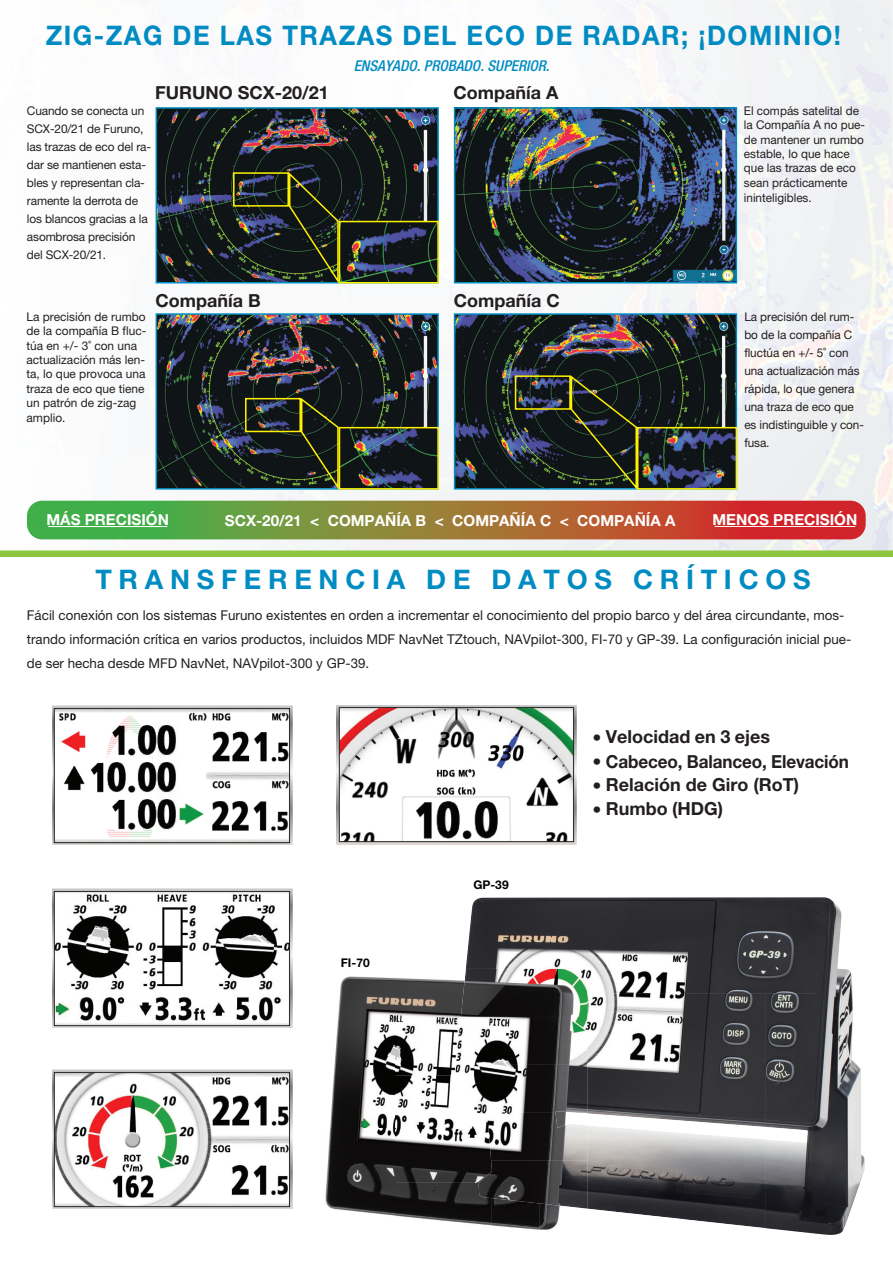
<style>
.page{position:relative;width:893px;height:1263px;background:#fff}
.page>*{position:absolute;margin:0;border:0;box-sizing:border-box;transform-origin:0 0}
.t1{font:700 27px "Helvetica Neue LT Std";letter-spacing:.06em;color:#008cc2;scale:.95 1}
.t2{font:700 27px "Helvetica Neue LT Std";letter-spacing:.25em;color:#008cc2}
.t3{font:700 18px "Helvetica Neue LT Std";color:#231f20}
.t4{font:700 15.15px "Helvetica Neue LT Std";color:#fff}
.t5{font:italic 500 condensed 15px "Helvetica Neue LT Std";color:#008cc2}
.t6{font:13.5px/24px "Helvetica Neue LT Std";color:#231f20}
.t7{font:12px/18px "Helvetica Neue LT Std";letter-spacing:-.005em;color:#231f20}
.t8{font:700 12px "Helvetica Neue LT Std";color:#000}
</style>
<div class="page">
<div style="left:0;top:551px;width:893px;height:6px;background:#8bc63e"></div>
<img style="left:736px;top:0;width:157px;height:551px">
<img style="left:0;top:451px;width:736px;height:100px">
<img style="left:453px;top:150px;width:1px;height:22px">
<img style="left:71px;top:150px;width:85px;height:101px">
<img style="left:155px;top:350px;width:1px;height:101px">
<img style="left:52px;top:706px;width:240px;height:139px">
<img style="left:52px;top:889px;width:240px;height:139px">
<img style="left:336px;top:705px;width:241px;height:139px">
<img style="left:52px;top:1070px;width:240px;height:139px">
<img style="left:466px;top:897px;width:349px;height:96px">
<img style="left:815px;top:897px;width:50px;height:338px">
<img style="left:587px;top:993px;width:178px;height:235px">
<img style="left:765px;top:993px;width:50px;height:241px">
<img style="left:337px;top:976px;width:124px;height:46px">
<img style="left:333px;top:1022px;width:123px;height:53px">
<img style="left:330px;top:1075px;width:157px;height:54px">
<img style="left:325px;top:1129px;width:166px;height:97px">
<img style="left:491px;top:1209px;width:48px;height:21px">
<img style="left:539px;top:1209px;width:21px;height:21px">
<img style="left:461px;top:969px;width:126px;height:48px">
<img style="left:456px;top:1017px;width:131px;height:48px">
<img style="left:453px;top:1065px;width:134px;height:48px">
<img style="left:487px;top:1113px;width:100px;height:48px">
<img style="left:478px;top:1161px;width:109px;height:48px">
<svg style="left:156px;top:107px;width:283px;height:176px;background:#23292c"></svg>
<svg style="left:156px;top:313px;width:76px;height:177px;background:#1d282b"></svg>
<img style="left:457px;top:110px;width:277px;height:62px">
<div style="left:454px;top:107px;width:283px;height:176px;border:2px solid #008cc2"></div>
<svg style="left:232px;top:172px;width:506px;height:320px;background:#40484a"></svg>
<svg style="left:27px;top:501px;width:839px;height:38px;background:#927338"></svg>
<hr style="left:48px;top:526px;width:119px;height:1px;background:#fff">
<hr style="left:714px;top:526px;width:141px;height:1px;background:#fff">
<h1 class="t1" style="left:46px;top:19px;width:838px">ZIG-ZAG DE LAS TRAZAS DEL ECO DE RADAR; ¡DOMINIO!</h1>
<p class="t5" style="left:354px;top:57px;width:197px">ENSAYADO. PROBADO. SUPERIOR.</p>
<h2 class="t3" style="left:155px;top:86px;width:175px">FURUNO SCX-20/21</h2>
<h2 class="t3" style="left:453px;top:86px;width:106px">Compañía A</h2>
<p class="t7" style="left:27px;top:101px;width:125px">Cuando se conecta un<br>SCX-20/21 de Furuno, las trazas de eco del ra&shy;dar se mantienen esta&shy;bles y representan cla&shy;ramente la derrota de los blancos gracias a la asombrosa precisión del SCX-20/21.</p>
<p class="t7" style="left:744px;top:103px;width:123px;line-height:14.5px">El compás satelital de la Compañía A no pue&shy;de mantener un rumbo estable, lo que hace que las trazas de eco sean prácticamente ininteligibles.</p>
<h2 class="t3" style="left:156px;top:294px;width:107px">Compañía B</h2>
<h2 class="t3" style="left:454px;top:294px;width:107px">Compañía C</h2>
<p class="t7" style="left:27px;top:309px;width:121px;line-height:14.5px">La precisión de rumbo de la compañía B fluc&shy;túa en +/- 3˚ con una actualización más len&shy;ta, lo que provoca una traza de eco que tiene un patrón de zig-zag amplio.</p>
<p class="t7" style="left:744px;top:308px;width:121px">La precisión del rum&shy;bo de la compañía C fluctúa en +/- 5˚ con una actualización más rápida, lo que genera una traza de eco que es indistinguible y con&shy;fusa.</p>
<p class="t4" style="left:47px;top:511px;width:124px">MÁS PRECISIÓN</p>
<p class="t4" style="left:225px;top:516px;width:452px">SCX-20/21 &lt; COMPAÑÍA B &lt; COMPAÑÍA C &lt; COMPAÑÍA A</p>
<p class="t4" style="left:712px;top:511px;width:146px">MENOS PRECISIÓN</p>
<h1 class="t2" style="left:95px;top:562px;width:717px">TRANSFERENCIA DE DATOS CRÍTICOS</h1>
<p class="t6" style="left:27px;top:603px;width:826px">Fácil conexión con los sistemas Furuno existentes en orden a incrementar el conocimiento del propio barco y del área circundante, mos&shy;trando información crítica en varios productos, incluidos MDF NavNet TZtouch, NAVpilot-300, FI-70 y GP-39. La configuración inicial pue&shy;de ser hecha desde MFD NavNet, NAVpilot-300 y GP-39.</p>
<p class="t8" style="left:341px;top:958px;width:30px">FI-70</p>
<p class="t8" style="left:473px;top:880px;width:37px">GP-39</p>
<h2 class="t3" style="left:592px;top:730px;width:179px">• Velocidad en 3 ejes</h2>
<h2 class="t3" style="left:592px;top:755px;width:258px">• Cabeceo, Balanceo, Elevación</h2>
<h2 class="t3" style="left:592px;top:778px;width:208px">• Relación de Giro (RoT)</h2>
<h2 class="t3" style="left:592px;top:802px;width:132px">• Rumbo (HDG)</h2>
</div>
